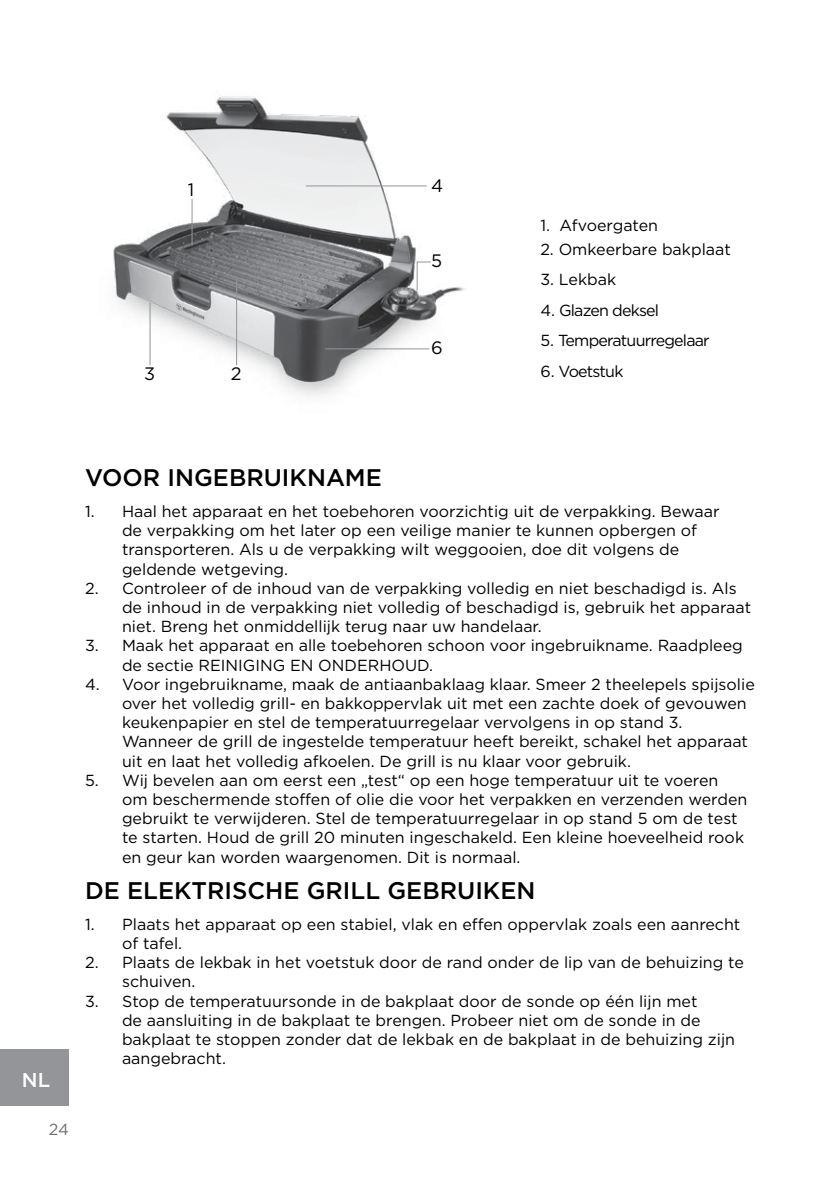
<style>
.page{position:relative;width:840px;height:1191px;background:#fff}
.page>*{position:absolute;margin:0;border:0;box-sizing:border-box;transform-origin:0 0}
.t1{font:500 24px "Gotham";color:#000}
.t2{font:500 20px "Gotham";color:#fff}
.t3{font:18px "Gotham";color:#000}
.t4{font:16px/19.2px "Gotham";color:#000}
.t5{font:16px "Gotham";letter-spacing:-.05em;color:#000}
.t6{font:16px "Gotham";color:#6d6e71}
</style>
<div class="page">
<div style="left:0;top:1049px;width:69px;height:57px;background:#939598"></div>
<img style="left:113px;top:96px;width:352px;height:300px">
<hr style="left:306px;top:185px;width:120px;height:1px;background:#939598">
<hr style="left:191px;top:199px;width:1px;height:46px;background:#939598">
<hr style="left:236px;top:279px;width:1px;height:86px;background:#939598">
<hr style="left:149px;top:303px;width:1px;height:62px;background:#939598">
<hr style="left:325px;top:348px;width:104px;height:1px;background:#939598">
<svg style="left:416px;top:261px;width:16px;height:30px"></svg>
<p class="t3" style="left:188px;top:180px;width:8px">1</p>
<p class="t3" style="left:144px;top:363px;width:13px">3</p>
<p class="t3" style="left:230px;top:363px;width:12px">2</p>
<p class="t3" style="left:431px;top:175px;width:14px">4</p>
<p class="t3" style="left:431px;top:251px;width:13px">5</p>
<p class="t3" style="left:431px;top:338px;width:13px">6</p>
<p class="t4" style="left:540px;top:216px;width:119px">1. Afvoergaten</p>
<p class="t4" style="left:540px;top:239px;width:192px">2. Omkeerbare bakplaat</p>
<p class="t4" style="left:540px;top:270px;width:77px">3. Lekbak</p>
<p class="t5" style="left:540px;top:301px;width:120px">4. Glazen deksel</p>
<p class="t5" style="left:540px;top:332px;width:171px">5. Temperatuurregelaar</p>
<p class="t5" style="left:540px;top:362px;width:85px">6. Voetstuk</p>
<p class="t2" style="left:22px;top:1068px;width:30px">NL</p>
<p class="t6" style="left:49px;top:1120px;width:21px">24</p>
<h1 class="t1" style="left:85px;top:463px;width:298px">VOOR INGEBRUIKNAME</h1>
<p class="t4" style="left:122px;top:501px;width:598px;text-indent:-37px">1. Haal het apparaat en het toebehoren voorzichtig uit de verpakking. Bewaar de verpakking om het later op een veilige manier te kunnen opbergen of transporteren. Als u de verpakking wilt weggooien, doe dit volgens de geldende wetgeving.</p>
<p class="t4" style="left:122px;top:578px;width:630px;text-indent:-37px">2. Controleer of de inhoud van de verpakking volledig en niet beschadigd is. Als de inhoud in de verpakking niet volledig of beschadigd is, gebruik het apparaat niet. Breng het onmiddellijk terug naar uw handelaar.</p>
<p class="t4" style="left:122px;top:636px;width:622px;text-indent:-37px">3. Maak het apparaat en alle toebehoren schoon voor ingebruikname. Raadpleeg de sectie REINIGING EN ONDERHOUD.</p>
<p class="t4" style="left:122px;top:674px;width:634px;text-indent:-37px">4. Voor ingebruikname, maak de antiaanbaklaag klaar. Smeer 2 theelepels spijsolie over het volledig grill- en bakkoppervlak uit met een zachte doek of gevouwen keukenpapier en stel de temperatuurregelaar vervolgens in op stand 3.<br>Wanneer de grill de ingestelde temperatuur heeft bereikt, schakel het apparaat uit en laat het volledig afkoelen. De grill is nu klaar voor gebruik.</p>
<p class="t4" style="left:122px;top:770px;width:626px;text-indent:-37px">5. Wij bevelen aan om eerst een „test“ op een hoge temperatuur uit te voeren om beschermende stoffen of olie die voor het verpakken en verzenden werden gebruikt te verwijderen. Stel de temperatuurregelaar in op stand 5 om de test te starten. Houd de grill 20 minuten ingeschakeld. Een kleine hoeveelheid rook en geur kan worden waargenomen. Dit is normaal.</p>
<h1 class="t1" style="left:85px;top:876px;width:451px">DE ELEKTRISCHE GRILL GEBRUIKEN</h1>
<p class="t4" style="left:122px;top:914px;width:619px;text-indent:-37px">1. Plaats het apparaat op een stabiel, vlak en effen oppervlak zoals een aanrecht of tafel.</p>
<p class="t4" style="left:122px;top:952px;width:623px;text-indent:-37px">2. Plaats de lekbak in het voetstuk door de rand onder de lip van de behuizing te schuiven.</p>
<p class="t4" style="left:122px;top:991px;width:614px;text-indent:-37px">3. Stop de temperatuursonde in de bakplaat door de sonde op één lijn met<br>de aansluiting in de bakplaat te brengen. Probeer niet om de sonde in de bakplaat te stoppen zonder dat de lekbak en de bakplaat in de behuizing zijn aangebracht.</p>
</div>
